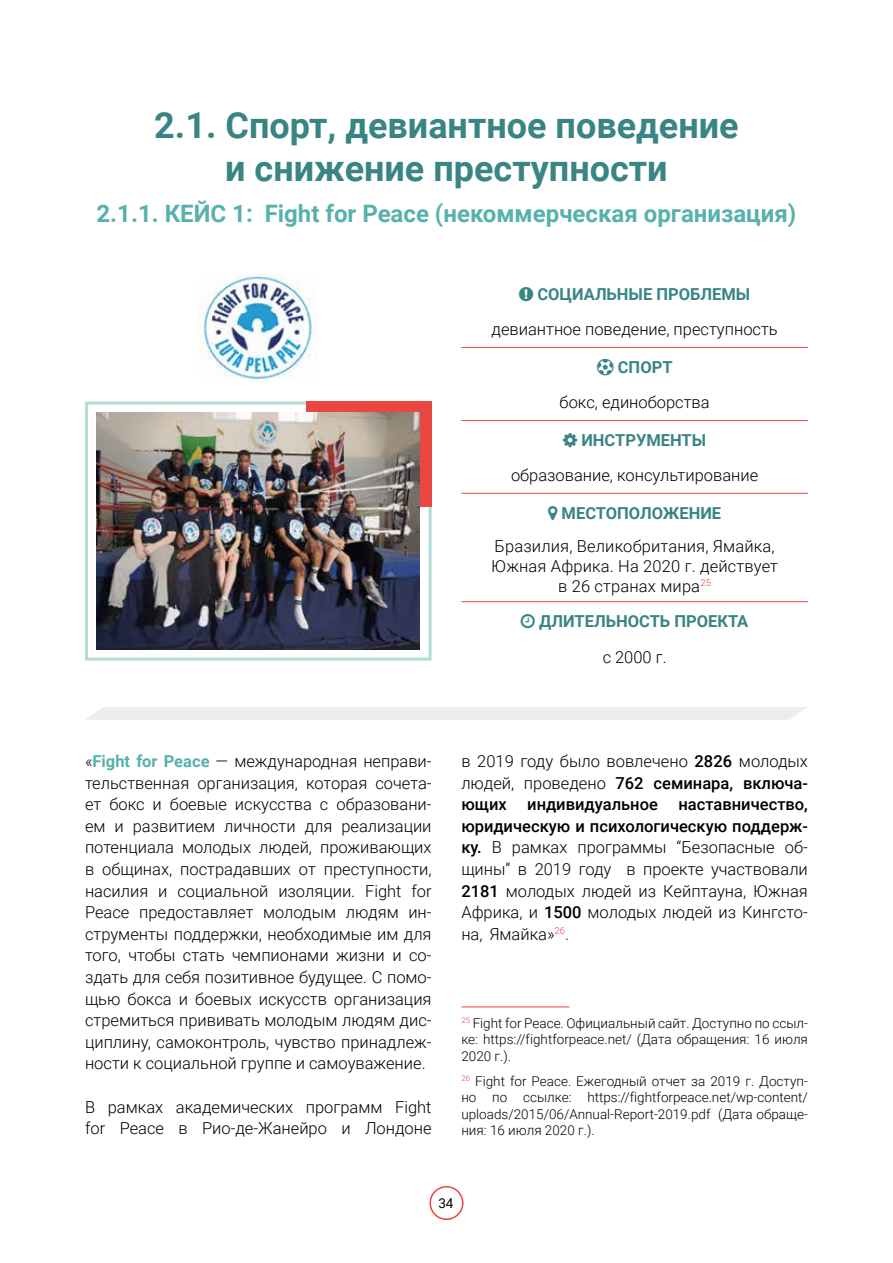
<style>
.page{position:relative;width:893px;height:1263px;background:#fff}
.page>*{position:absolute;margin:0;border:0;box-sizing:border-box;transform-origin:0 0}
.t1{font:700 36px/43.2px "Roboto";color:#398584;text-align:center}
.t2{font:700 24px "Roboto";color:#57b1ac}
.t3{font:300 16.5px/21.6px "Roboto";color:#000;text-align:justify}
.t4{font:700 16.5px "Roboto";color:#398584}
.t5{font:300 13.5px/16.5px "Roboto";color:#000;text-align:justify}
.t6{font:13.5px "Roboto";color:#000}
.s1{font-weight:700;color:#57b1ac}
.s2{font-weight:500}
</style>
<div class="page">
<div style="left:429px;top:1186px;width:34px;height:34px;border:2px solid #e9473f;border-radius:50%"></div>
<hr style="left:461px;top:1006px;width:108px;height:1px;background:#e9473f">
<div style="left:86px;top:707px;width:721px;height:13px;background:#ededed"></div>
<hr style="left:461px;top:347px;width:347px;height:1px;background:#e9473f">
<hr style="left:461px;top:420px;width:347px;height:1px;background:#e9473f">
<hr style="left:461px;top:493px;width:347px;height:1px;background:#e9473f">
<hr style="left:461px;top:601px;width:347px;height:1px;background:#e9473f">
<div style="left:85px;top:401px;width:347px;height:260px;border:3px solid #b3dcd6"></div>
<div style="left:306px;top:401px;width:126px;height:106px;background:#e9473f"></div>
<img style="left:97px;top:413px;width:323px;height:236px">
<img style="left:199px;top:274px;width:119px;height:107px">
<h1 class="t1" style="left:154px;top:102px;width:586px">2.1. Спорт, девиантное поведение и снижение преступности</h1>
<h2 class="t2" style="left:96px;top:197px;width:701px">2.1.1. КЕЙС 1: Fight for Peace (некоммерческая организация)</h2>
<p class="t4" style="left:537px;top:282px;width:214px">СОЦИАЛЬНЫЕ ПРОБЛЕМЫ</p>
<p class="t3" style="left:492px;top:318px;width:288px">девиантное поведение, преступность</p>
<p class="t4" style="left:618px;top:355px;width:56px">СПОРТ</p>
<p class="t3" style="left:560px;top:391px;width:152px">бокс, единоборства</p>
<p class="t4" style="left:581px;top:428px;width:126px">ИНСТРУМЕНТЫ</p>
<p class="t3" style="left:511px;top:464px;width:249px">образование, консультирование</p>
<p class="t4" style="left:562px;top:501px;width:161px">МЕСТОПОЛОЖЕНИЕ</p>
<p class="t3" style="left:491px;top:536px;width:288px;line-height:19.8px;text-align:center">Бразилия, Великобритания, Ямайка,<br>Южная Африка. На 2020 г. действует в 26 странах мира<sup>25</sup></p>
<p class="t4" style="left:539px;top:610px;width:211px">ДЛИТЕЛЬНОСТЬ ПРОЕКТА</p>
<p class="t3" style="left:603px;top:645px;width:65px">с 2000 г.</p>
<p class="t3" style="left:85px;top:750px;width:348px">«<span class="s1">Fight for Peace</span> — международная неправи&shy;тельственная организация, которая сочета&shy;ет бокс и боевые искусства с образовани&shy;ем и развитием личности для реализации потенциала молодых людей, проживающих в общинах, пострадавших от преступности, насилия и социальной изоляции. Fight for Peace предоставляет молодым людям ин&shy;струменты поддержки, необходимые им для того, чтобы стать чемпионами жизни и со&shy;здать для себя позитивное будущее. С помо&shy;щью бокса и боевых искусств организация стремиться прививать молодым людям дис&shy;циплину, самоконтроль, чувство принадлеж&shy;ности к социальной группе и самоуважение.</p>
<p class="t3" style="left:85px;top:1095px;width:348px">В рамках академических программ Fight for Peace в Рио-де-Жанейро и Лондоне</p>
<p class="t3" style="left:461px;top:750px;width:348px">в 2019 году было вовлечено <span class="s2">2826</span> молодых людей, проведено <span class="s2">762 семинара, включа&shy;ющих индивидуальное наставничество, юридическую и психологическую поддерж&shy;ку.</span> В рамках программы “Безопасные об&shy;щины” в 2019 году в проекте участвовали <span class="s2">2181</span> молодых людей из Кейптауна, Южная Африка, и <span class="s2">1500</span> молодых людей из Кингсто&shy;на, Ямайка»<sup>26</sup>.</p>
<p class="t5" style="left:461px;top:1014px;width:348px"><sup>25</sup> Fight for Peace. Официальный сайт. Доступно по ссыл&shy;ке: https://fightforpeace.net/ (Дата обращения: 16 июля 2020 г.).</p>
<p class="t5" style="left:461px;top:1072px;width:348px"><sup>26</sup> Fight for Peace. Ежегодный отчет за 2019 г. Доступ&shy;но по ссылке: https://fightforpeace.net/wp-content/ uploads/2015/06/Annual-Report-2019.pdf (Дата обраще&shy;ния: 16 июля 2020 г.).</p>
<p class="t6" style="left:438px;top:1194px;width:17px">34</p>
</div>
